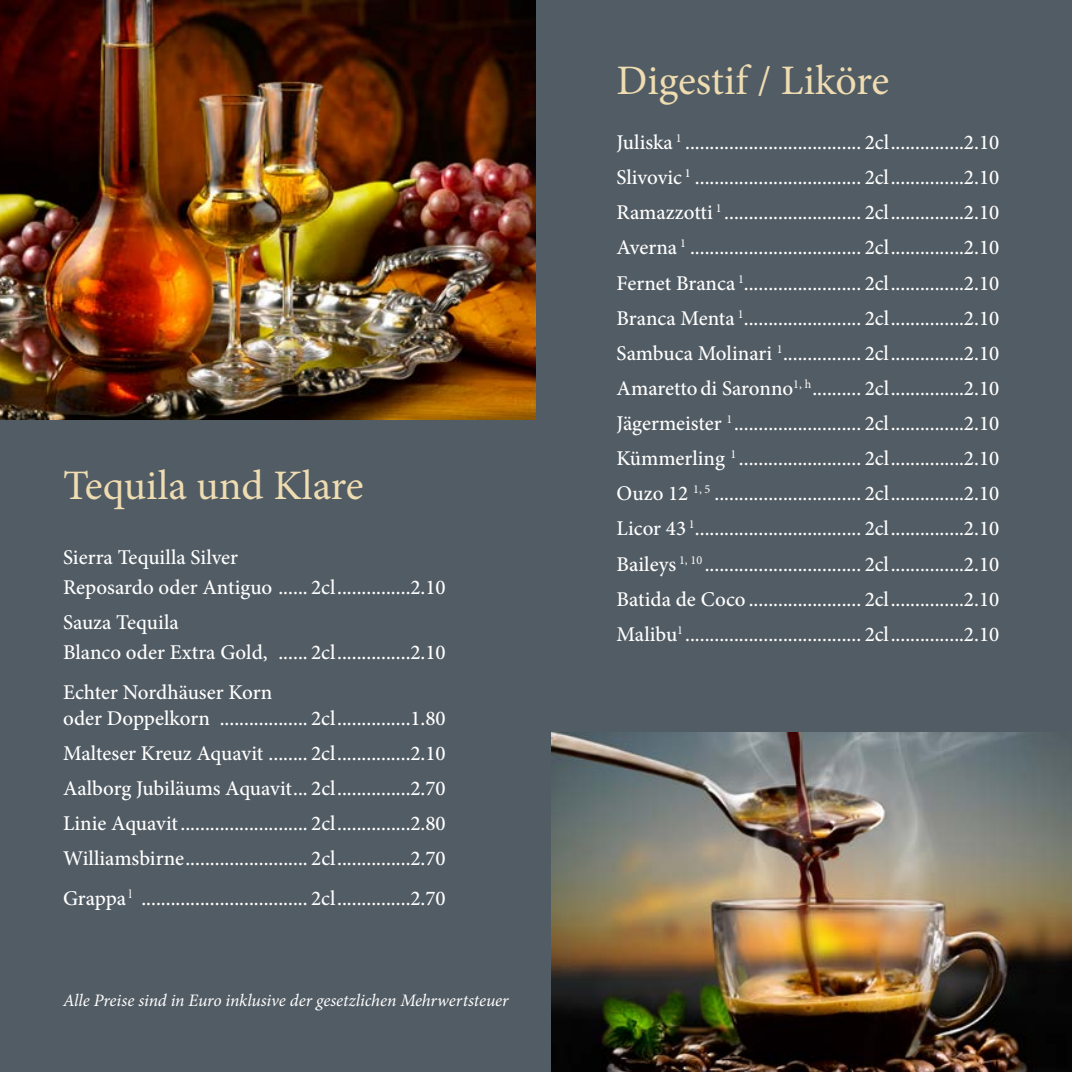
<style>
.page{position:relative;width:1072px;height:1072px;background:#fff}
.page>*{position:absolute;margin:0;border:0;box-sizing:border-box;transform-origin:0 0}
.t1{font:42px "Minion Pro";color:#efdcb1}
.t2{font:500 21px/35.2px "Minion Pro";color:#fff}
.t3{font:italic 17.5px "Minion Pro";letter-spacing:-.005em;color:#fff}
</style>
<div class="page">
<div style="left:0;top:0;width:1071px;height:1071px;background:#525c64"></div>
<img style="left:0;top:1px;width:535px;height:419px">
<img style="left:552px;top:732px;width:519px;height:339px">
<h1 class="t1" style="left:63px;top:457px;width:302px">Tequila und Klare</h1>
<p class="t2" style="left:63px;top:542px;width:384px;line-height:30.1px">Sierra Tequilla Silver<br>Reposardo oder Antiguo ...... 2cl...............2.10</p>
<p class="t2" style="left:63px;top:607px;width:384px;line-height:30.1px">Sauza Tequila<br>Blanco oder Extra Gold, ...... 2cl...............2.10</p>
<p class="t2" style="left:63px;top:680px;width:384px;line-height:25.2px">Echter Nordhäuser Korn<br>oder Doppelkorn .................. 2cl...............1.80</p>
<p class="t2" style="left:63px;top:735px;width:384px;text-align:justify">Malteser Kreuz Aquavit ........ 2cl...............2.10<br>Aalborg Jubiläums Aquavit... 2cl...............2.70<br>Linie Aquavit.......................... 2cl...............2.80<br>Williamsbirne......................... 2cl...............2.70</p>
<p class="t2" style="left:63px;top:881px;width:384px">Grappa <sup>l</sup> .................................. 2cl...............2.70</p>
<p class="t3" style="left:63px;top:988px;width:447px">Alle Preise sind in Euro inklusive der gesetzlichen Mehrwertsteuer</p>
<h1 class="t1" style="left:616px;top:52px;width:274px">Digestif / Liköre</h1>
<p class="t2" style="left:616px;top:125px;width:384px;text-align:justify">Juliska <sup>1</sup> .................................... 2cl...............2.10<br>Slivovic <sup>1</sup> .................................. 2cl...............2.10<br>Ramazzotti <sup>1</sup> ............................ 2cl...............2.10<br>Averna <sup>1</sup> ................................... 2cl...............2.10<br>Fernet Branca <sup>1</sup>........................ 2cl...............2.10<br>Branca Menta <sup>1</sup>........................ 2cl...............2.10<br>Sambuca Molinari <sup>1</sup>................ 2cl...............2.10<br>Amarettodi Saronno<sup>1,</sup> <sup>h</sup>.......... 2cl...............2.10<br>Jägermeister <sup>1</sup> .......................... 2cl...............2.10<br>Kümmerling <sup>1</sup> ......................... 2cl...............2.10<br>Ouzo 12 <sup>1,</sup> <sup>5</sup> .............................. 2cl...............2.10<br>Licor 43 <sup>1</sup>.................................. 2cl...............2.10<br>Baileys <sup>1,</sup> <sup>10</sup> ................................ 2cl...............2.10<br>Batida de Coco ....................... 2cl...............2.10<br>Malibu<sup>1</sup> .................................... 2cl...............2.10</p>
</div>
